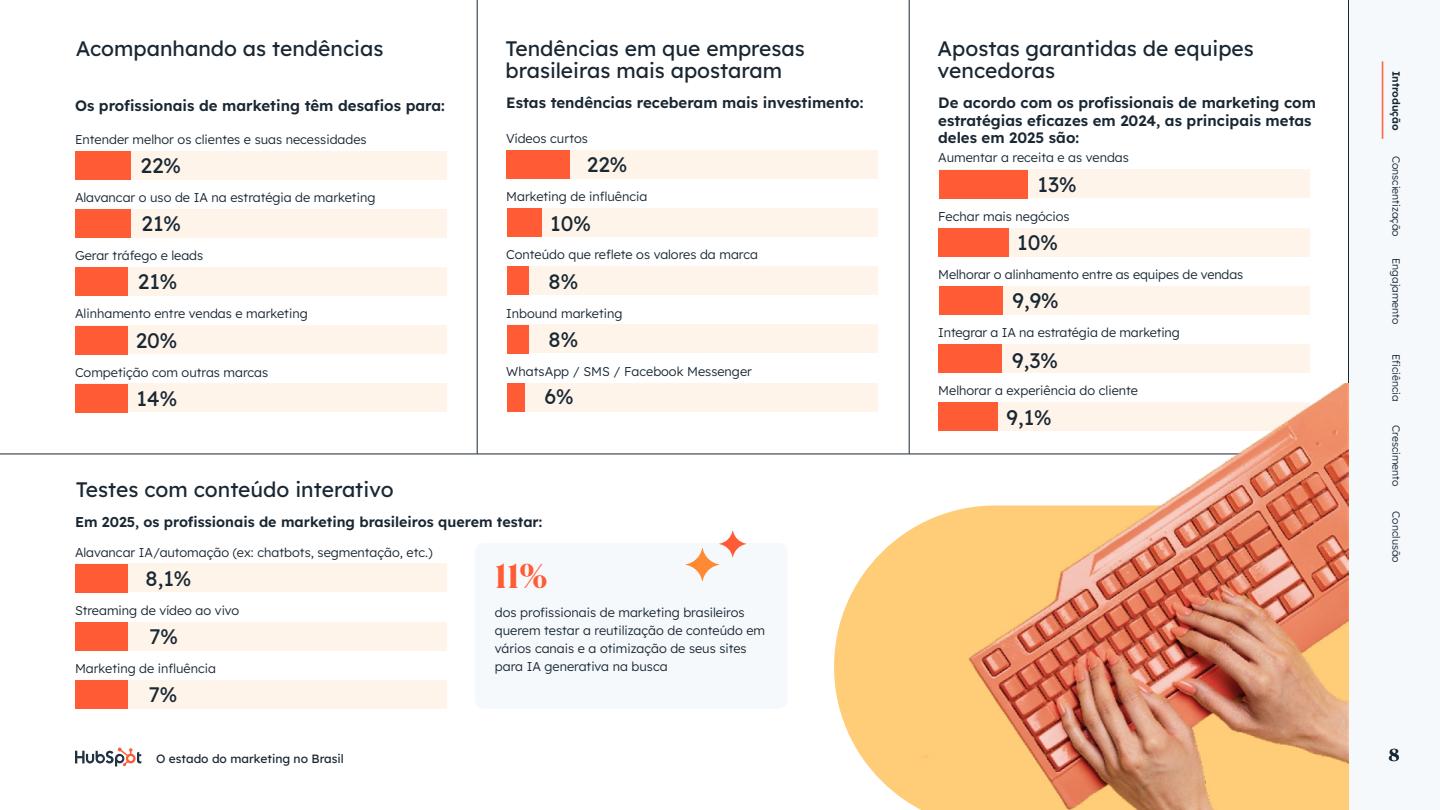
<style>
.page{position:relative;width:1440px;height:810px;background:#fff}
.page>*{position:absolute;margin:0;border:0;box-sizing:border-box;transform-origin:0 0}
.t1{font:700 36px "Queens";color:#ff5c35}
.t2{font:21px/21.8px "Lexend Deca";color:#192733}
.t3{font:700 18px "Queens";color:#192733}
.t4{font:600 15px/17.2px "Lexend Deca";color:#192733}
.t5{font:600 14.25px "Lexend Deca";color:#192733}
.t6{font:300 12.75px/18px "Lexend Deca";color:#192733}
.t7{font:12px "Lexend Deca";color:#192733}
.t8{font:300 10.5px "Lexend Deca";color:#192733}
.t9{font:600 10.5px "Lexend Deca";color:#192733}
</style>
<div class="page">
<div style="left:1348px;top:0;width:36px;height:810px;background:#f6f9fc"></div>
<svg style="left:75px;top:748px;width:67px;height:18px"></svg>
<svg style="left:834px;top:529px;width:77px;height:275px;fill:#ffcd78"></svg>
<div style="left:475px;top:543px;width:313px;height:166px;background:#f6f9fc;border-radius:9px"></div>
<hr style="left:0;top:454px;width:1348px;height:1px;background:#192733">
<div style="left:76px;top:151px;width:371px;height:29px;background:#fef4ea"></div>
<div style="left:76px;top:564px;width:371px;height:28px;background:#fef4ea"></div>
<div style="left:507px;top:150px;width:371px;height:29px;background:#fef4ea"></div>
<div style="left:76px;top:209px;width:371px;height:29px;background:#fef4ea"></div>
<div style="left:76px;top:622px;width:371px;height:28px;background:#fef4ea"></div>
<div style="left:507px;top:208px;width:371px;height:29px;background:#fef4ea"></div>
<div style="left:76px;top:267px;width:371px;height:29px;background:#fef4ea"></div>
<div style="left:76px;top:680px;width:371px;height:29px;background:#fef4ea"></div>
<div style="left:507px;top:266px;width:371px;height:29px;background:#fef4ea"></div>
<div style="left:76px;top:326px;width:371px;height:28px;background:#fef4ea"></div>
<div style="left:507px;top:325px;width:371px;height:28px;background:#fef4ea"></div>
<div style="left:76px;top:384px;width:371px;height:28px;background:#fef4ea"></div>
<div style="left:507px;top:383px;width:371px;height:28px;background:#fef4ea"></div>
<div style="left:76px;top:151px;width:55px;height:29px;background:#ff5c35"></div>
<div style="left:76px;top:564px;width:52px;height:28px;background:#ff5c35"></div>
<div style="left:507px;top:150px;width:63px;height:29px;background:#ff5c35"></div>
<div style="left:76px;top:209px;width:55px;height:29px;background:#ff5c35"></div>
<div style="left:76px;top:622px;width:52px;height:29px;background:#ff5c35"></div>
<div style="left:507px;top:209px;width:34px;height:28px;background:#ff5c35"></div>
<div style="left:76px;top:268px;width:52px;height:28px;background:#ff5c35"></div>
<div style="left:76px;top:680px;width:52px;height:29px;background:#ff5c35"></div>
<div style="left:507px;top:267px;width:22px;height:28px;background:#ff5c35"></div>
<div style="left:76px;top:326px;width:52px;height:28px;background:#ff5c35"></div>
<div style="left:507px;top:325px;width:22px;height:28px;background:#ff5c35"></div>
<div style="left:76px;top:384px;width:52px;height:28px;background:#ff5c35"></div>
<div style="left:507px;top:383px;width:18px;height:29px;background:#ff5c35"></div>
<div style="left:939px;top:170px;width:371px;height:28px;background:#fef4ea"></div>
<div style="left:939px;top:228px;width:371px;height:28px;background:#fef4ea"></div>
<div style="left:939px;top:286px;width:371px;height:28px;background:#fef4ea"></div>
<div style="left:939px;top:344px;width:371px;height:29px;background:#fef4ea"></div>
<div style="left:939px;top:170px;width:89px;height:28px;background:#ff5c35"></div>
<div style="left:939px;top:228px;width:70px;height:28px;background:#ff5c35"></div>
<div style="left:939px;top:286px;width:64px;height:29px;background:#ff5c35"></div>
<div style="left:939px;top:344px;width:63px;height:29px;background:#ff5c35"></div>
<hr style="left:477px;top:0;width:1px;height:454px;background:#192733">
<hr style="left:909px;top:0;width:1px;height:454px;background:#192733">
<svg style="left:686px;top:531px;width:60px;height:50px"></svg>
<img style="left:911px;top:383px;width:437px;height:427px">
<hr style="left:1382px;top:62px;width:1px;height:77px;background:#ff5c35">
<h2 class="t2" style="left:76px;top:37px;width:309px">Acompanhando as tendências</h2>
<h2 class="t2" style="left:506px;top:37px;width:301px">Tendências em que empresas brasileiras mais apostaram</h2>
<p class="t4" style="left:75px;top:96px;width:371px">Os profissionais de marketing têm desafios para:</p>
<p class="t4" style="left:506px;top:94px;width:359px">Estas tendências receberam mais investimento:</p>
<p class="t6" style="left:75px;top:130px;width:293px">Entender melhor os clientes e suas necessidades</p>
<p class="t6" style="left:506px;top:129px;width:83px">Vídeos curtos</p>
<h2 class="t2" style="left:141px;top:153px;width:42px">22%</h2>
<h2 class="t2" style="left:587px;top:153px;width:42px">22%</h2>
<p class="t6" style="left:75px;top:188px;width:302px">Alavancar o uso de IA na estratégia de marketing</p>
<p class="t6" style="left:506px;top:187px;width:143px">Marketing de influência</p>
<h2 class="t2" style="left:142px;top:212px;width:41px">21%</h2>
<h2 class="t2" style="left:550px;top:212px;width:42px">10%</h2>
<p class="t6" style="left:75px;top:246px;width:130px">Gerar tráfego e leads</p>
<p class="t6" style="left:506px;top:245px;width:253px">Conteúdo que reflete os valores da marca</p>
<h2 class="t2" style="left:138px;top:270px;width:41px">21%</h2>
<h2 class="t2" style="left:549px;top:270px;width:31px">8%</h2>
<p class="t6" style="left:75px;top:304px;width:234px">Alinhamento entre vendas e marketing</p>
<p class="t6" style="left:506px;top:303px;width:118px">Inbound marketing</p>
<h2 class="t2" style="left:136px;top:328px;width:43px">20%</h2>
<h2 class="t2" style="left:549px;top:327px;width:31px">8%</h2>
<p class="t6" style="left:75px;top:362px;width:195px">Competição com outras marcas</p>
<p class="t6" style="left:506px;top:361px;width:247px">WhatsApp / SMS / Facebook Messenger</p>
<h2 class="t2" style="left:136px;top:386px;width:43px">14%</h2>
<h2 class="t2" style="left:545px;top:384px;width:31px">6%</h2>
<h2 class="t2" style="left:76px;top:478px;width:320px">Testes com conteúdo interativo</h2>
<p class="t5" style="left:75px;top:512px;width:469px">Em 2025, os profissionais de marketing brasileiros querem testar:</p>
<p class="t6" style="left:75px;top:542px;width:359px">Alavancar IA/automação (ex: chatbots, segmentação, etc.)</p>
<h2 class="t2" style="left:146px;top:567px;width:47px">8,1%</h2>
<p class="t6" style="left:75px;top:600px;width:166px">Streaming de vídeo ao vivo</p>
<h2 class="t2" style="left:149px;top:624px;width:31px">7%</h2>
<p class="t6" style="left:75px;top:659px;width:143px">Marketing de influência</p>
<h2 class="t2" style="left:149px;top:682px;width:31px">7%</h2>
<p class="t7" style="left:156px;top:750px;width:189px">O estado do marketing no Brasil</p>
<h1 class="t1" style="left:495px;top:553px;width:54px">11%</h1>
<p class="t6" style="left:495px;top:603px;width:272px">dos profissionais de marketing brasileiros querem testar a reutilização de conteúdo em vários canais e a otimização de seus sites para IA generativa na busca</p>
<h2 class="t2" style="left:938px;top:37px;width:318px">Apostas garantidas de equipes vencedoras</h2>
<p class="t4" style="left:938px;top:94px;width:379px">De acordo com os profissionais de marketing com estratégias eficazes em 2024, as principais metas deles em 2025 são:</p>
<h2 class="t2" style="left:1038px;top:172px;width:41px">13%</h2>
<p class="t6" style="left:938px;top:148px;width:192px">Aumentar a receita e as vendas</p>
<p class="t6" style="left:938px;top:206px;width:133px">Fechar mais negócios</p>
<h2 class="t2" style="left:1017px;top:230px;width:42px">10%</h2>
<p class="t6" style="left:938px;top:265px;width:307px">Melhorar o alinhamento entre as equipes de vendas</p>
<h2 class="t2" style="left:1013px;top:288px;width:48px">9,9%</h2>
<p class="t6" style="left:938px;top:323px;width:243px">Integrar a IA na estratégia de marketing</p>
<h2 class="t2" style="left:1012px;top:348px;width:47px">9,3%</h2>
<h2 class="t2" style="left:1007px;top:405px;width:47px">9,1%</h2>
<p class="t6" style="left:938px;top:381px;width:201px">Melhorar a experiência do cliente</p>
<p class="t9" style="left:1404px;top:71px;width:62px;rotate:90deg">Introdução</p>
<p class="t8" style="left:1404px;top:156px;width:83px;rotate:90deg">Conscientização</p>
<p class="t8" style="left:1404px;top:258px;width:68px;rotate:90deg">Engajamento</p>
<p class="t8" style="left:1404px;top:354px;width:49px;rotate:90deg">Eficiência</p>
<p class="t8" style="left:1404px;top:425px;width:63px;rotate:90deg">Crescimento</p>
<p class="t8" style="left:1404px;top:511px;width:53px;rotate:90deg">Conclusão</p>
<h3 class="t3" style="left:1389px;top:743px;width:12px">8</h3>
</div>
